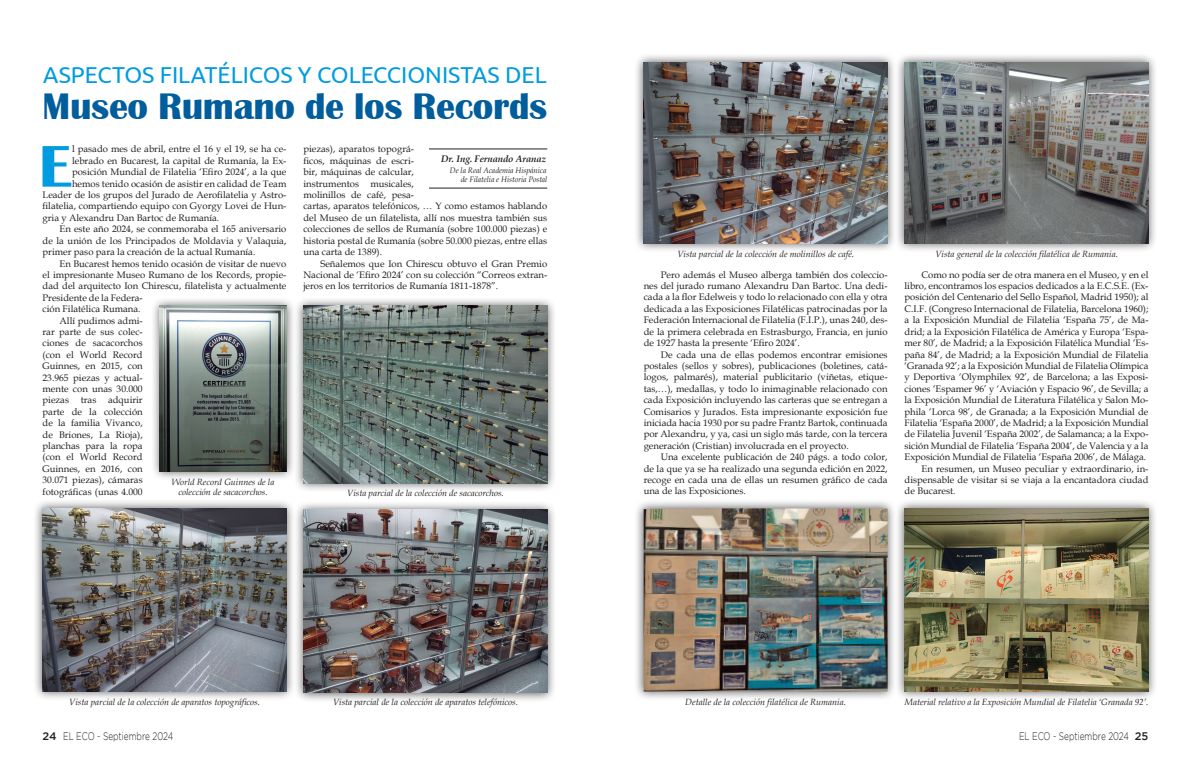
<style>
.page{position:relative;width:1191px;height:766px;background:#fff}
.page>*{position:absolute;margin:0;border:0;box-sizing:border-box;transform-origin:0 0}
.t1{font:700 60.8px "Britannic";color:#009cdf}
.t2{font:700 38px "Britannic";letter-spacing:-.01em;color:#015d9c}
.t3{font:23px "Ubuntu";color:#009cdf}
.t4{font:300 11px "Gotham";color:#231f20;scale:.75 1}
.t5{font:9.5px/11.4px "Book Antiqua";color:#231f20;text-align:justify}
.t6{font:italic 700 9.5px "Book Antiqua";letter-spacing:-.01em;color:#231f20}
.t7{font:italic 9px/10px "Book Antiqua";color:#231f20;text-align:center}
.t8{font:italic 8px/9px "Book Antiqua";color:#231f20;text-align:right;scale:.95 1}
.s1{font-weight:500}
</style>
<div class="page">
<div style="left:294px;top:296px;width:263px;height:197px;background:#231f20;opacity:.75"></div>
<img style="left:303px;top:306px;width:244px;height:177px">
<hr style="left:429px;top:149px;width:118px;height:1px;background:#231f20">
<hr style="left:429px;top:188px;width:118px;height:1px;background:#231f20">
<div style="left:150px;top:296px;width:146px;height:185px;background:#231f20;opacity:.75"></div>
<img style="left:160px;top:306px;width:126px;height:165px">
<div style="left:33px;top:498px;width:263px;height:202px;background:#231f20;opacity:.75"></div>
<img style="left:43px;top:508px;width:243px;height:183px">
<div style="left:634px;top:53px;width:263px;height:200px;background:#231f20;opacity:.75"></div>
<img style="left:643px;top:62px;width:244px;height:181px">
<div style="left:294px;top:500px;width:263px;height:202px;background:#231f20;opacity:.75"></div>
<img style="left:303px;top:509px;width:244px;height:183px">
<div style="left:895px;top:53px;width:262px;height:200px;background:#231f20;opacity:.75"></div>
<img style="left:904px;top:62px;width:244px;height:181px">
<div style="left:634px;top:498px;width:263px;height:202px;background:#231f20;opacity:.75"></div>
<img style="left:643px;top:508px;width:244px;height:183px">
<div style="left:895px;top:498px;width:262px;height:202px;background:#231f20;opacity:.75"></div>
<img style="left:904px;top:508px;width:244px;height:183px">
<h3 class="t3" style="left:43px;top:60px;width:505px">ASPECTOS FILATÉLICOS Y COLECCIONISTAS DEL</h3>
<h2 class="t2" style="left:43px;top:84px;width:506px">Museo Rumano de los Records</h2>
<h1 class="t1" style="left:39px;top:132px;width:34px">E</h1>
<p class="t5" style="left:72px;top:143px;width:216px">l pasado mes de abril, entre el 16 y el 19, se ha ce-</p>
<p class="t5" style="left:72px;top:155px;width:216px">lebrado en Bucarest, la capital de Rumanía, la Ex-</p>
<p class="t5" style="left:72px;top:166px;width:216px">posición Mundial de Filatelia ‘Efiro 2024’, a la que</p>
<p class="t5" style="left:72px;top:177px;width:216px">hemos tenido ocasión de asistir en calidad de Team</p>
<p class="t5" style="left:43px;top:189px;width:245px">Leader de los grupos del Jurado de Aerofilatelia y Astro-</p>
<p class="t5" style="left:43px;top:200px;width:245px">filatelia, compartiendo equipo con Gyorgy Lovei de Hun-</p>
<p class="t5" style="left:43px;top:212px;width:178px">gria y Alexandru Dan Bartoc de Rumanía.</p>
<p class="t5" style="left:60px;top:223px;width:228px">En este año 2024, se conmemoraba el 165 aniversario</p>
<p class="t5" style="left:43px;top:234px;width:245px">de la unión de los Principados de Moldavia y Valaquia,</p>
<p class="t5" style="left:43px;top:246px;width:214px">primer paso para la creación de la actual Rumanía.</p>
<p class="t5" style="left:60px;top:257px;width:228px">En Bucarest hemos tenido ocasión de visitar de nuevo</p>
<p class="t5" style="left:43px;top:269px;width:245px">el impresionante Museo Rumano de los Records, propie-</p>
<p class="t5" style="left:43px;top:280px;width:245px">dad del arquitecto Ion Chirescu, filatelista y actualmente</p>
<p class="t5" style="left:43px;top:291px;width:102px">Presidente de la Federa-</p>
<p class="t5" style="left:43px;top:303px;width:100px">ción Filatélica Rumana.</p>
<p class="t5" style="left:60px;top:314px;width:85px">Allí pudimos admi-</p>
<p class="t5" style="left:43px;top:326px;width:102px">rar parte de sus colec-</p>
<p class="t5" style="left:43px;top:337px;width:102px">ciones de sacacorchos</p>
<p class="t5" style="left:43px;top:348px;width:102px">(con el World Record</p>
<p class="t5" style="left:43px;top:360px;width:102px">Guinnes, en 2015, con</p>
<p class="t5" style="left:43px;top:371px;width:102px">23.965 piezas y actual-</p>
<p class="t5" style="left:43px;top:383px;width:102px">mente con unas 30.000</p>
<p class="t5" style="left:43px;top:394px;width:102px">piezas tras adquirir</p>
<p class="t5" style="left:43px;top:405px;width:102px">parte de la colección</p>
<p class="t5" style="left:43px;top:417px;width:102px">de la familia Vivanco,</p>
<p class="t5" style="left:43px;top:428px;width:102px">de Briones, La Rioja),</p>
<p class="t5" style="left:43px;top:440px;width:102px">planchas para la ropa</p>
<p class="t5" style="left:43px;top:451px;width:102px">(con el World Record</p>
<p class="t5" style="left:43px;top:462px;width:102px">Guinnes, en 2016, con</p>
<p class="t5" style="left:43px;top:474px;width:102px">30.071 piezas), cámaras</p>
<p class="t5" style="left:43px;top:485px;width:102px">fotográficas (unas 4.000</p>
<p class="t7" style="left:172px;top:476px;width:104px">World Record Guinnes de la colección de sacacorchos.</p>
<p class="t5" style="left:303px;top:143px;width:245px;text-align:left">piezas), aparatos topográ-<br>ficos, máquinas de escri-<br>bir, máquinas de calcular,<br>instrumentos musicales,<br>molinillos de café, pesa-<br>cartas, aparatos telefónicos, … Y como estamos hablando del Museo de un filatelista, allí nos muestra también sus colecciones de sellos de Rumanía (sobre 100.000 piezas) e historia postal de Rumanía (sobre 50.000 piezas, entre ellas una carta de 1389).</p>
<p class="t5" style="left:303px;top:257px;width:245px;text-indent:17px">Señalemos que Ion Chirescu obtuvo el Gran Premio Nacional de ‘Efiro 2024’ con su colección “Correos extran&shy;jeros en los territorios de Rumanía 1811-1878”.</p>
<p class="t6" style="left:441px;top:152px;width:107px">Dr. Ing. Fernando Aranaz</p>
<p class="t8" style="left:450px;top:165px;width:104px">De la Real Academia Hispánica de Filatelia e Historia Postal</p>
<p class="t7" style="left:347px;top:487px;width:158px">Vista parcial de la colección de sacacorchos.</p>
<p class="t7" style="left:69px;top:696px;width:193px">Vista parcial de la colección de aparatos topográficos.</p>
<p class="t7" style="left:333px;top:696px;width:187px">Vista parcial de la colección de aparatos telefónicos.</p>
<p class="t7" style="left:677px;top:248px;width:179px">Vista parcial de la colección de molinillos de café.</p>
<p class="t7" style="left:935px;top:248px;width:184px">Vista general de la colección filatélica de Rumania.</p>
<p class="t5" style="left:643px;top:268px;width:245px;text-indent:17px">Pero además el Museo alberga también dos coleccio&shy;nes del jurado rumano Alexandru Dan Bartoc. Una dedi&shy;cada a la flor Edelweis y todo lo relacionado con ella y otra dedicada a las Exposiciones Filatélicas patrocinadas por la Federación Internacional de Filatelia (F.I.P.), unas 240, des&shy;de la primera celebrada en Estrasburgo, Francia, en junio de 1927 hasta la presente ‘Efiro 2024’.</p>
<p class="t5" style="left:643px;top:348px;width:245px;text-indent:17px">De cada una de ellas podemos encontrar emisiones postales (sellos y sobres), publicaciones (boletines, catá&shy;logos, palmarés), material publicitario (viñetas, etique&shy;tas,…), medallas, y todo lo inimaginable relacionado con cada Exposición incluyendo las carteras que se entregan a Comisarios y Jurados. Esta impresionante exposición fue iniciada hacia 1930 por su padre Frantz Bartok, continuada por Alexandru, y ya, casi un siglo más tarde, con la tercera generación (Cristian) involucrada en el proyecto.</p>
<p class="t5" style="left:643px;top:451px;width:245px;text-indent:17px">Una excelente publicación de 240 págs. a todo color, de la que ya se ha realizado una segunda edición en 2022, recoge en cada una de ellas un resumen gráfico de cada una de las Exposiciones.</p>
<p class="t5" style="left:921px;top:268px;width:228px">Como no podía ser de otra manera en el Museo, y en el</p>
<p class="t5" style="left:904px;top:280px;width:245px">libro, encontramos los espacios dedicados a la E.C.S.E. (Ex-</p>
<p class="t5" style="left:904px;top:291px;width:245px">posición del Centenario del Sello Español, Madrid 1950); al</p>
<p class="t5" style="left:904px;top:302px;width:245px">C.I.F. (Congreso Internacional de Filatelia, Barcelona 1960);</p>
<p class="t5" style="left:904px;top:314px;width:245px">a la Exposición Mundial de Filatelia ‘España 75’, de Ma-</p>
<p class="t5" style="left:904px;top:325px;width:245px">drid; a la Exposición Filatélica de América y Europa ‘Espa-</p>
<p class="t5" style="left:904px;top:337px;width:245px">mer 80’, de Madrid; a la Exposición Filatélica Mundial ‘Es-</p>
<p class="t5" style="left:904px;top:348px;width:245px">paña 84’, de Madrid; a la Exposición Mundial de Filatelia</p>
<p class="t5" style="left:904px;top:359px;width:245px">‘Granada 92’; a la Exposición Mundial de Filatelia Olímpica</p>
<p class="t5" style="left:904px;top:371px;width:245px">y Deportiva ‘Olymphilex 92’, de Barcelona; a las Exposi-</p>
<p class="t5" style="left:904px;top:382px;width:245px">ciones ‘Espamer 96’ y ‘Aviación y Espacio 96’, de Sevilla; a</p>
<p class="t5" style="left:904px;top:394px;width:245px">la Exposición Mundial de Literatura Filatélica y Salon Mo-</p>
<p class="t5" style="left:904px;top:405px;width:245px">phila ‘Lorca 98’, de Granada; a la Exposición Mundial de</p>
<p class="t5" style="left:904px;top:416px;width:245px">Filatelia ‘España 2000’, de Madrid; a la Exposición Mundial</p>
<p class="t5" style="left:904px;top:428px;width:245px">de Filatelia Juvenil ‘España 2002’, de Salamanca; a la Expo-</p>
<p class="t5" style="left:904px;top:439px;width:245px">sición Mundial de Filatelia ‘España 2004’, de Valencia y a la</p>
<p class="t5" style="left:904px;top:451px;width:243px">Exposición Mundial de Filatelia ‘España 2006’, de Málaga.</p>
<p class="t5" style="left:921px;top:462px;width:228px">En resumen, un Museo peculiar y extraordinario, in-</p>
<p class="t5" style="left:904px;top:473px;width:245px">dispensable de visitar si se viaja a la encantadora ciudad</p>
<p class="t5" style="left:904px;top:485px;width:53px">de Bucarest.</p>
<p class="t7" style="left:685px;top:696px;width:162px">Detalle de la colección filatélica de Rumania.</p>
<p class="t7" style="left:904px;top:696px;width:245px">Material relativo a la Exposición Mundial de Filatelia ‘Granada 92’.</p>
<p class="t4" style="left:43px;top:729px;width:176px"><span class="s1">24</span> EL ECO - Septiembre 2024</p>
<p class="t4" style="left:1019px;top:729px;width:174px">EL ECO - Septiembre 2024 <span class="s1">25</span></p>
</div>
